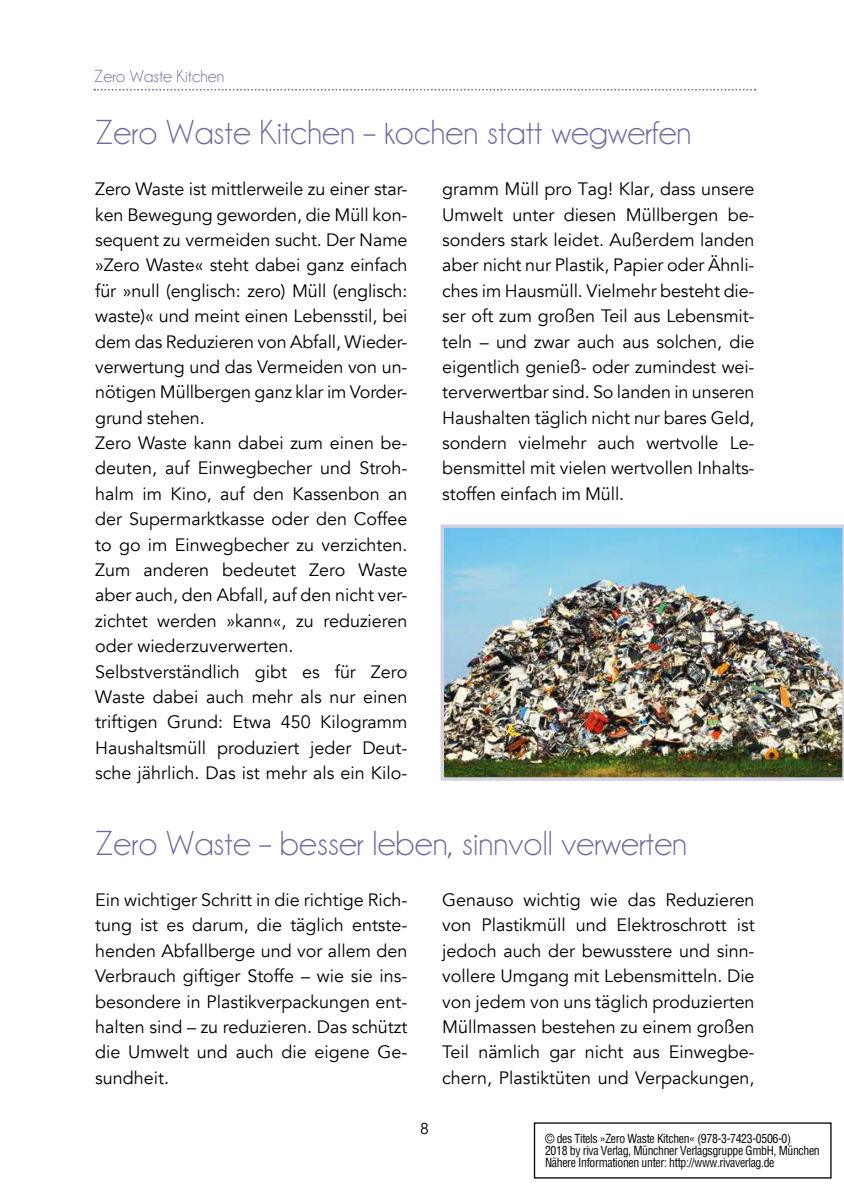
<style>
.page{position:relative;width:844px;height:1191px;background:#fff}
.page>*{position:absolute;margin:0;border:0;box-sizing:border-box;transform-origin:0 0}
.t1{font:35px "Champagne&Limousines";color:#70699d}
.t2{font:17.85px/25.4px "Avenir";color:#000;text-align:justify}
.t3{font:17.5px "Champagne&Limousines";color:#70699d}
.t4{font:15.75px "Avenir";color:#000}
.t5{font:condensed 12.25px/12.2px "Helvetica";letter-spacing:-.03em;color:#000;scale:.96 1}
</style>
<div class="page">
<svg style="left:94px;top:89px;width:661px;height:2px"></svg>
<img style="left:440px;top:524px;width:403px;height:256px">
<p class="t3" style="left:94px;top:66px;width:131px">Zero Waste Kitchen</p>
<h1 class="t1" style="left:95px;top:113px;width:597px">Zero Waste Kitchen – kochen statt wegwerfen</h1>
<p class="t2" style="left:95px;top:177px;width:314px;text-align:left">Zero Waste ist mittlerweile zu einer star&shy;ken Bewegung geworden, die Müll kon&shy;sequent zu vermeiden sucht. Der Name »Zero Waste« steht dabei ganz einfach für »null (englisch: zero) Müll (englisch: waste)« und meint einen Lebensstil, bei dem das Reduzieren von Abfall, Wieder&shy;verwertung und das Vermeiden von un&shy;nötigen Müllbergen ganz klar im Vorder&shy;grund stehen.<br>Zero Waste kann dabei zum einen be&shy;deuten, auf Einwegbecher und Stroh&shy;halm im Kino, auf den Kassenbon an der Supermarktkasse oder den Coffee to go im Einwegbecher zu verzichten.<br>Zum anderen bedeutet Zero Waste aber auch, den Abfall, auf den nicht ver&shy;zichtet werden »kann«, zu reduzieren oder wiederzuverwerten.<br>Selbstverständlich gibt es für Zero Waste dabei auch mehr als nur einen triftigen Grund: Etwa 450 Kilogramm Haushaltsmüll produziert jeder Deut&shy;sche jährlich. Das ist mehr als ein Kilo-</p>
<p class="t2" style="left:442px;top:177px;width:314px">gramm Müll pro Tag! Klar, dass unsere Umwelt unter diesen Müllbergen be&shy;sonders stark leidet. Außerdem landen aber nicht nur Plastik, Papier oder Ähnli&shy;ches im Hausmüll. Vielmehr besteht die&shy;ser oft zum großen Teil aus Lebensmit&shy;teln – und zwar auch aus solchen, die eigentlich genieß- oder zumindest wei&shy;terverwertbar sind. So landen in unseren Haushalten täglich nicht nur bares Geld, sondern vielmehr auch wertvolle Le&shy;bensmittel mit vielen wertvollen Inhalts&shy;stoffen einfach im Müll.</p>
<h1 class="t1" style="left:95px;top:823px;width:593px">Zero Waste – besser leben, sinnvoll verwerten</h1>
<p class="t2" style="left:95px;top:887px;width:314px">Ein wichtiger Schritt in die richtige Rich&shy;tung ist es darum, die täglich entste&shy;henden Abfallberge und vor allem den Verbrauch giftiger Stoffe – wie sie ins&shy;besondere in Plastikverpackungen ent&shy;halten sind – zu reduzieren. Das schützt die Umwelt und auch die eigene Ge&shy;sundheit.</p>
<p class="t2" style="left:442px;top:887px;width:314px">Genauso wichtig wie das Reduzieren von Plastikmüll und Elektroschrott ist jedoch auch der bewusstere und sinn&shy;vollere Umgang mit Lebensmitteln. Die von jedem von uns täglich produzierten Müllmassen bestehen zu einem großen Teil nämlich gar nicht aus Einwegbe&shy;chern, Plastiktüten und Verpackungen,</p>
<p class="t4" style="left:420px;top:1119px;width:10px">8</p>
<p class="t5" style="left:545px;top:1132px;width:287px">© des Titels »Zero Waste Kitchen« (978-3-7423-0506-0)<br>2018 by riva Verlag, Münchner Verlagsgruppe GmbH, München<br>Nähere Informationen unter: http://www.rivaverlag.de</p>
</div>
